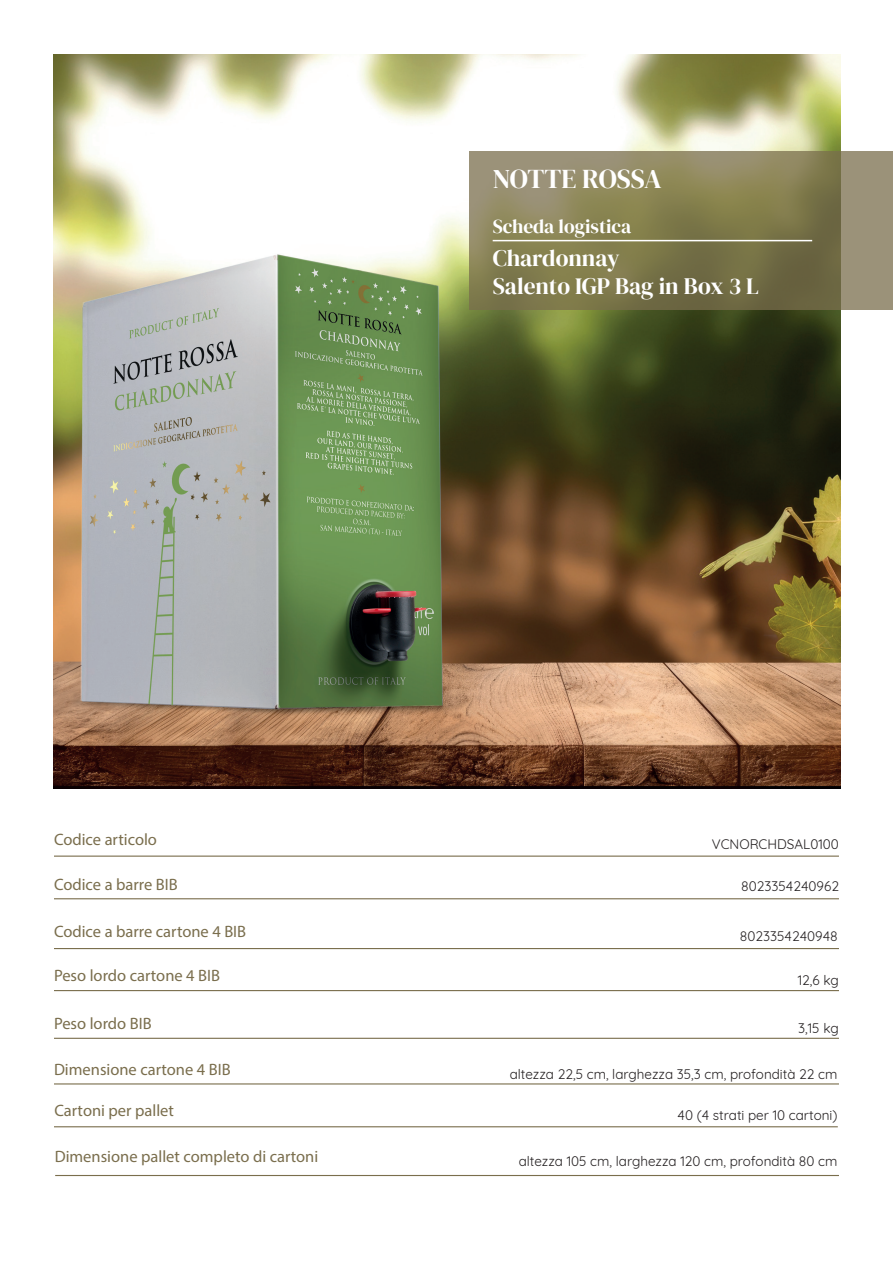
<style>
.page{position:relative;width:893px;height:1263px;background:#fff}
.page>*{position:absolute;margin:0;border:0;box-sizing:border-box;transform-origin:0 0}
.t1{font:27px "DM Serif Display";letter-spacing:-.01em;color:#fff}
.t2{font:23.4px/28px "DM Serif Display";color:#fff}
.t3{font:19.5px "DM Serif Display";color:#fff}
.t4{font:16.5px "Myriad Pro";color:#7a6e4d}
.t5{font:13.5px "Quicksand";color:#231f20}
</style>
<div class="page">
<hr style="left:54px;top:855px;width:785px;height:2px;background:#7a6e4d">
<hr style="left:54px;top:898px;width:785px;height:1px;background:#7a6e4d">
<hr style="left:54px;top:948px;width:785px;height:1px;background:#7a6e4d">
<img style="left:54px;top:54px;width:787px;height:735px">
<hr style="left:54px;top:990px;width:785px;height:1px;background:#7a6e4d">
<hr style="left:54px;top:1038px;width:785px;height:1px;background:#7a6e4d">
<hr style="left:54px;top:1083px;width:785px;height:1px;background:#7a6e4d">
<hr style="left:54px;top:1126px;width:784px;height:1px;background:#7a6e4d">
<hr style="left:55px;top:1175px;width:784px;height:1px;background:#7a6e4d">
<svg style="left:469px;top:151px;width:424px;height:158px;background:#868058"></svg>
<hr style="left:493px;top:240px;width:319px;height:1px;background:#fff">
<h1 class="t1" style="left:493px;top:164px;width:170px">NOTTE ROSSA</h1>
<h3 class="t3" style="left:493px;top:215px;width:140px">Scheda logistica</h3>
<h2 class="t2" style="left:493px;top:244px;width:268px">Chardonnay<br>Salento IGP Bag in Box 3 L</h2>
<p class="t4" style="left:54px;top:829px;width:105px">Codice articolo</p>
<p class="t4" style="left:54px;top:874px;width:125px">Codice a barre BIB</p>
<p class="t5" style="left:741px;top:875px;width:99px">8023354240962</p>
<p class="t4" style="left:54px;top:921px;width:194px">Codice a barre cartone 4 BIB</p>
<p class="t5" style="left:740px;top:925px;width:100px">8023354240948</p>
<p class="t4" style="left:54px;top:966px;width:168px">Peso lordo cartone 4 BIB</p>
<p class="t4" style="left:54px;top:1013px;width:99px">Peso lordo BIB</p>
<p class="t5" style="left:712px;top:834px;width:129px">VCNORCHDSAL0100</p>
<p class="t5" style="left:798px;top:970px;width:43px">12,6 kg</p>
<p class="t5" style="left:798px;top:1018px;width:42px">3,15 kg</p>
<p class="t4" style="left:54px;top:1059px;width:178px">Dimensione cartone 4 BIB</p>
<p class="t5" style="left:510px;top:1063px;width:329px">altezza 22,5 cm, larghezza 35,3 cm, profondità 22 cm</p>
<p class="t4" style="left:54px;top:1100px;width:121px">Cartoni per pallet</p>
<p class="t4" style="left:55px;top:1146px;width:265px">Dimensione pallet completo di cartoni</p>
<p class="t5" style="left:677px;top:1104px;width:161px">40 (4 strati per 10 cartoni)</p>
<p class="t5" style="left:519px;top:1151px;width:320px">altezza 105 cm, larghezza 120 cm, profondità 80 cm</p>
</div>
